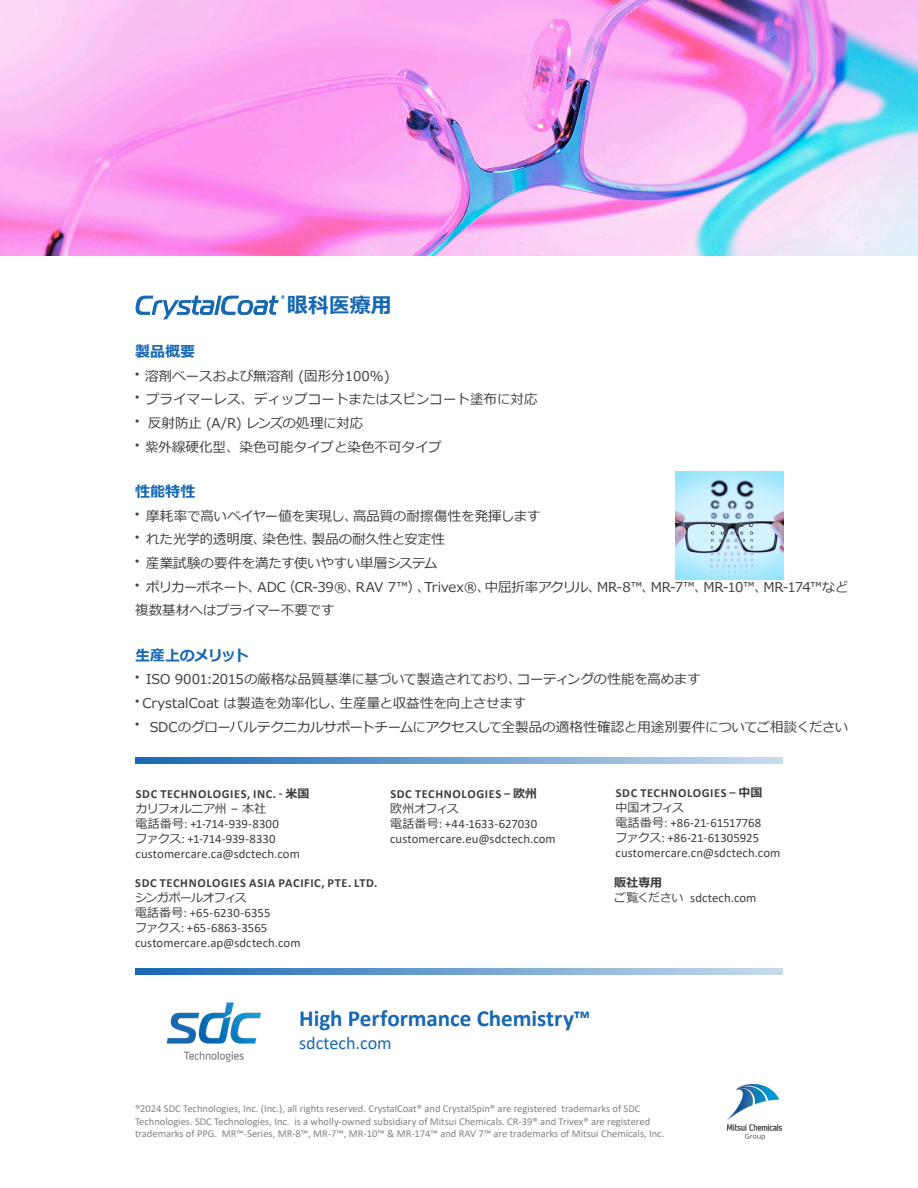
<style>
.page{position:relative;width:918px;height:1188px;background:#fff}
.page>*{position:absolute;margin:0;border:0;box-sizing:border-box;transform-origin:0 0}
.t1{font:700 23.1px "Calibri";color:#1768b4}
.t2{font:700 21px "Meiryo";color:#1768b4}
.t3{font:18.15px "Calibri";color:#1768b4}
.t4{font:700 15px "Meiryo";letter-spacing:.005em;color:#1768b4}
.t5{font:700 15px "Meiryo";letter-spacing:-.045em;color:#1768b4}
.t6{font:13.5px/23.7px "Meiryo";letter-spacing:-.005em;color:#3e3e3f}
.t7{font:12.75px "Calibri";letter-spacing:.005em;color:#3e3e3f}
.t8{font:700 12.3px "Calibri";letter-spacing:.05em;color:#3e3e3f}
.t9{font:12px "Meiryo";letter-spacing:-.06em;color:#3e3e3f}
.t10{font:700 12px "Meiryo";color:#3e3e3f}
.t11{font:10.5px/12.6px "Calibri";color:#808285}
.s1{font-family:"Meiryo";font-size:12px}
</style>
<div class="page">
<svg style="left:135px;top:757px;width:648px;height:7px;background:#70a2d0"></svg>
<svg style="left:135px;top:968px;width:648px;height:7px;background:#70a2d0"></svg>
<img style="left:675px;top:472px;width:108px;height:108px">
<img style="left:166px;top:1002px;width:95px;height:60px">
<img style="left:136px;top:296px;width:148px;height:23px">
<img style="left:0;top:0;width:918px;height:255px">
<img style="left:727px;top:1084px;width:54px;height:56px">
<p class="t2" style="left:287px;top:291px;width:107px">眼科医療用</p>
<p class="t4" style="left:135px;top:341px;width:62px">製品概要</p>
<p class="t6" style="left:135px;top:365px;width:256px"><sup>•</sup> 溶剤ベースおよび無溶剤 (固形分100%)</p>
<p class="t6" style="left:135px;top:388px;width:404px"><sup>•</sup> プライマーレス、ディップコートまたはスピンコート塗布に対応</p>
<p class="t6" style="left:135px;top:412px;width:230px"><sup>•</sup> 反射防止 (A/R) レンズの処理に対応</p>
<p class="t6" style="left:135px;top:436px;width:309px"><sup>•</sup> 紫外線硬化型、染色可能タイプと染色不可タイプ</p>
<p class="t4" style="left:135px;top:481px;width:62px">性能特性</p>
<p class="t6" style="left:135px;top:505px;width:407px"><sup>•</sup> 摩耗率で高いベイヤー値を実現し、高品質の耐擦傷性を発揮します</p>
<p class="t6" style="left:135px;top:528px;width:311px"><sup>•</sup> れた光学的透明度、染色性、製品の耐久性と安定性</p>
<p class="t6" style="left:135px;top:552px;width:304px"><sup>•</sup> 産業試験の要件を満たす使いやすい単層システム</p>
<p class="t6" style="left:135px;top:576px;width:715px"><sup>•</sup> ポリカーボネート、ADC（CR-39®、RAV 7™）、Trivex®、中屈折率アクリル、MR-8™、MR-7™、MR-10™、MR-174™など複数基材へはプライマー不要です</p>
<p class="t5" style="left:135px;top:645px;width:116px">生産上のメリット</p>
<p class="t6" style="left:135px;top:668px;width:567px"><sup>•</sup> ISO 9001:2015の厳格な品質基準に基づいて製造されており、コーティングの性能を高めます</p>
<p class="t6" style="left:135px;top:692px;width:393px"><sup>•</sup> CrystalCoat は製造を効率化し、生産量と収益性を向上させます</p>
<p class="t6" style="left:135px;top:716px;width:715px"><sup>•</sup> SDCのグローバルテクニカルサポートチームにアクセスして全製品の適格性確認と用途別要件についてご相談ください</p>
<p class="t8" style="left:136px;top:785px;width:175px">SDC TECHNOLOGIES, INC. - <span class="s1">米国</span></p>
<p class="t9" style="left:136px;top:800px;width:132px">カリフォルニア州 – 本社</p>
<p class="t7" style="left:136px;top:815px;width:145px"><span class="s1">電話番号</span>: +1-714-939-8300</p>
<p class="t7" style="left:136px;top:830px;width:142px"><span class="s1">ファクス</span>: +1-714-939-8330</p>
<p class="t7" style="left:136px;top:845px;width:166px">customercare.ca@sdctech.com</p>
<p class="t8" style="left:135px;top:875px;width:244px">SDC TECHNOLOGIES ASIA PACIFIC, PTE. LTD.</p>
<p class="t9" style="left:135px;top:890px;width:113px">シンガポールオフィス</p>
<p class="t7" style="left:135px;top:904px;width:137px"><span class="s1">電話番号</span>: +65-6230-6355</p>
<p class="t7" style="left:135px;top:919px;width:134px"><span class="s1">ファクス</span>: +65-6863-3565</p>
<p class="t7" style="left:135px;top:934px;width:167px">customercare.ap@sdctech.com</p>
<p class="t8" style="left:390px;top:785px;width:148px">SDC TECHNOLOGIES – <span class="s1">欧州</span></p>
<p class="t9" style="left:390px;top:800px;width:70px">欧州オフィス</p>
<p class="t7" style="left:390px;top:815px;width:149px"><span class="s1">電話番号</span>: +44-1633-627030</p>
<p class="t7" style="left:390px;top:830px;width:167px">customercare.eu@sdctech.com</p>
<p class="t1" style="left:299px;top:1002px;width:293px">High Performance Chemistry™</p>
<p class="t3" style="left:299px;top:1030px;width:94px">sdctech.com</p>
<p class="t8" style="left:616px;top:785px;width:148px">SDC TECHNOLOGIES – <span class="s1">中国</span></p>
<p class="t9" style="left:616px;top:800px;width:70px">中国オフィス</p>
<p class="t7" style="left:616px;top:814px;width:147px"><span class="s1">電話番号</span>: +86-21-61517768</p>
<p class="t7" style="left:616px;top:829px;width:145px"><span class="s1">ファクス</span>: +86-21-61305925</p>
<p class="t7" style="left:616px;top:844px;width:166px">customercare.cn@sdctech.com</p>
<p class="t10" style="left:614px;top:875px;width:50px">販社専用</p>
<p class="t7" style="left:614px;top:889px;width:144px"><span class="s1">ご覧ください</span> sdctech.com</p>
<p class="t11" style="left:135px;top:1102px;width:531px">®2024 SDC Technologies, Inc. (Inc.), all rights reserved. CrystalCoat® and CrystalSpin® are registered trademarks of SDC<br>Technologies. SDC Technologies, Inc. is a wholly-owned subsidiary of Mitsui Chemicals. CR-39® and Trivex® are registered trademarks of PPG. MR™-Series, MR-8™, MR-7™, MR-10™ &amp; MR-174™ and RAV 7™ are trademarks of Mitsui Chemicals, Inc.</p>
</div>
